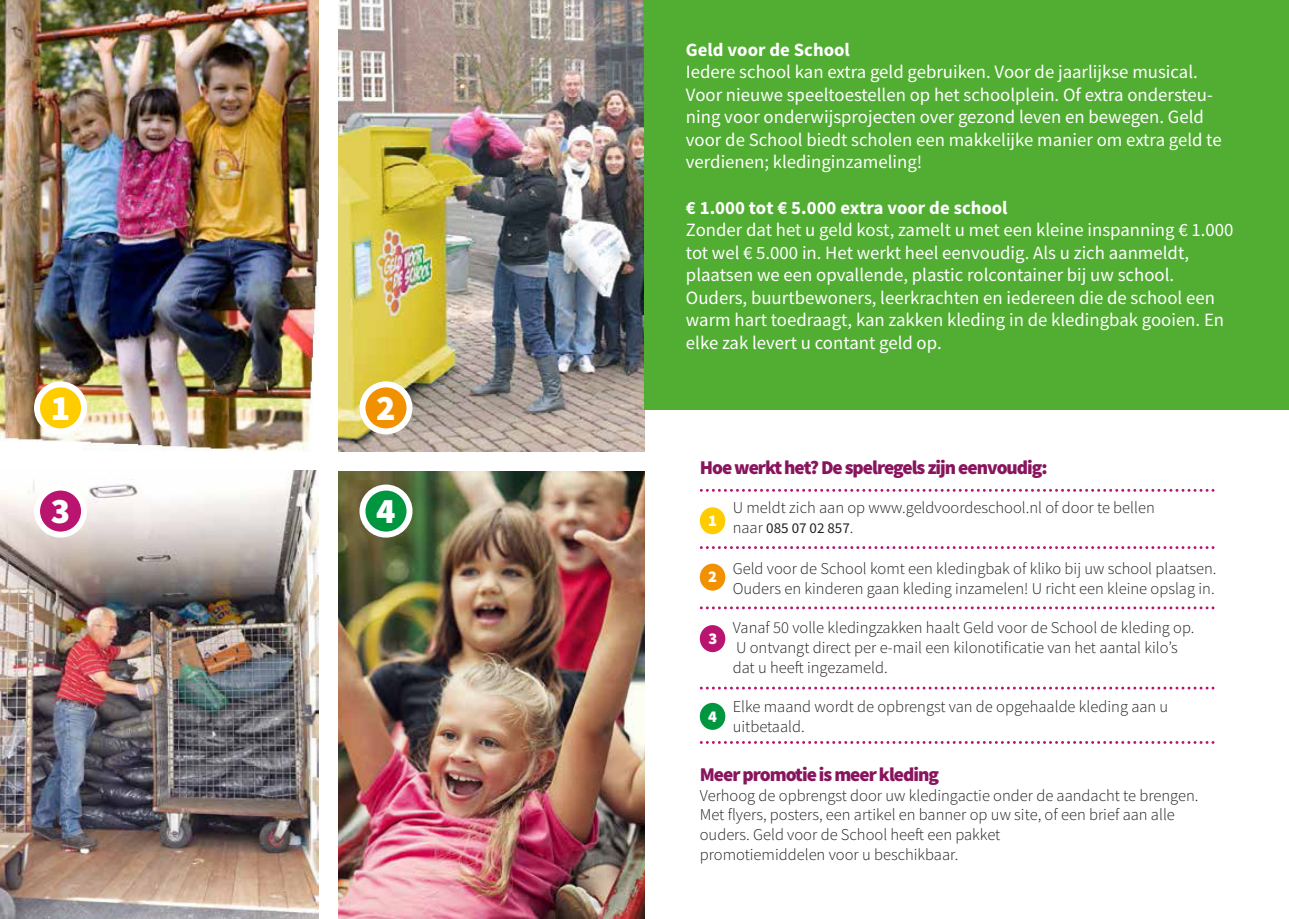
<style>
.page{position:relative;width:1289px;height:919px;background:#fff}
.page>*{position:absolute;margin:0;border:0;box-sizing:border-box;transform-origin:0 0}
.t1{font:900 36px "Source Sans Pro";color:#fff}
.t2{font:900 19.5px "Source Sans Pro";letter-spacing:-.05em;color:#89145e}
.t3{font:18.75px/22.5px "Source Sans Pro";color:#fff}
.t4{font:300 16.5px/19.8px "Source Sans Pro";color:#231f20}
.t5{font:900 16.5px "Source Sans Pro";color:#fff}
.t6{font:15px "Source Sans Pro";color:#231f20}
.s1{font-weight:700}
.s2{font-weight:300;font-size:16.5px}
</style>
<div class="page">
<img style="left:0;top:0;width:319px;height:452px">
<img style="left:338px;top:0;width:306px;height:452px">
<img style="left:0;top:470px;width:319px;height:448px">
<img style="left:338px;top:471px;width:306px;height:447px">
<div style="left:362px;top:384px;width:47px;height:47px;background:#f29100;border-radius:50%"></div>
<div style="left:359px;top:381px;width:53px;height:53px;border:6px solid #fff;border-radius:50%"></div>
<div style="left:37px;top:384px;width:47px;height:47px;background:#fc0;border-radius:50%"></div>
<div style="left:34px;top:381px;width:53px;height:53px;border:6px solid #fff;border-radius:50%"></div>
<div style="left:362px;top:487px;width:47px;height:47px;background:#009640;border-radius:50%"></div>
<div style="left:359px;top:484px;width:53px;height:53px;border:6px solid #fff;border-radius:50%"></div>
<div style="left:37px;top:487px;width:47px;height:47px;background:#b81470;border-radius:50%"></div>
<div style="left:34px;top:484px;width:53px;height:53px;border:6px solid #fff;border-radius:50%"></div>
<div style="left:644px;top:0;width:644px;height:409px;background:#52ad33"></div>
<svg style="left:701px;top:489px;width:512px;height:3px"></svg>
<svg style="left:701px;top:546px;width:512px;height:3px"></svg>
<svg style="left:701px;top:606px;width:512px;height:3px"></svg>
<svg style="left:701px;top:686px;width:512px;height:3px"></svg>
<svg style="left:701px;top:741px;width:512px;height:2px"></svg>
<div style="left:699px;top:507px;width:26px;height:27px;background:#fc0;border-radius:50%"></div>
<div style="left:699px;top:563px;width:26px;height:27px;background:#f29100;border-radius:50%"></div>
<div style="left:699px;top:625px;width:26px;height:27px;background:#b81470;border-radius:50%"></div>
<div style="left:699px;top:702px;width:26px;height:27px;background:#009640;border-radius:50%"></div>
<h1 class="t1" style="left:51px;top:383px;width:21px">1</h1>
<h1 class="t1" style="left:51px;top:486px;width:21px">3</h1>
<h1 class="t1" style="left:376px;top:383px;width:21px">2</h1>
<h1 class="t1" style="left:376px;top:486px;width:21px">4</h1>
<p class="t3" style="left:686px;top:38px;width:537px"><span class="s1">Geld voor de School<br></span>Iedere school kan extra geld gebruiken. Voor de jaarlijkse musical.<br>Voor nieuwe speeltoestellen op het schoolplein. Of extra ondersteu&shy;ning voor onderwijsprojecten over gezond leven en bewegen. Geld voor de School biedt scholen een makkelijke manier om extra geld te verdienen; kledinginzameling!</p>
<p class="t3" style="left:686px;top:196px;width:549px"><span class="s1">€ 1.000 tot € 5.000 extra voor de school<br></span>Zonder dat het u geld kost, zamelt u met een kleine inspanning € 1.000 tot wel € 5.000 in. Het werkt heel eenvoudig. Als u zich aanmeldt, plaatsen we een opvallende, plastic rolcontainer bij uw school.</p>
<p class="t3" style="left:686px;top:286px;width:539px">Ouders, buurtbewoners, leerkrachten en iedereen die de school een warm hart toedraagt, kan zakken kleding in de kledingbak gooien. En elke zak levert u contant geld op.</p>
<p class="t2" style="left:699px;top:454px;width:349px">Hoe werkt het? De spelregels zijn eenvoudig:</p>
<p class="t5" style="left:708px;top:509px;width:10px">1</p>
<p class="t4" style="left:732px;top:497px;width:423px">U meldt zich aan op www.geldvoordeschool.nl of door te bellen</p>
<p class="t6" style="left:732px;top:518px;width:122px"><span class="s2">naar</span> 085 07 02 857<span class="s2">.</span></p>
<p class="t4" style="left:732px;top:559px;width:485px">Geld voor de School komt een kledingbak of kliko bij uw school plaatsen.<br>Ouders en kinderen gaan kleding inzamelen! U richt een kleine opslag in.</p>
<p class="t4" style="left:732px;top:618px;width:463px">Vanaf 50 volle kledingzakken haalt Geld voor de School de kleding op.</p>
<p class="t4" style="left:736px;top:637px;width:443px">U ontvangt direct per e-mail een kilonotificatie van het aantal kilo’s</p>
<p class="t4" style="left:732px;top:657px;width:156px">dat u heeft ingezameld.</p>
<p class="t4" style="left:732px;top:696px;width:437px">Elke maand wordt de opbrengst van de opgehaalde kleding aan u</p>
<p class="t4" style="left:732px;top:716px;width:73px">uitbetaald.</p>
<p class="t5" style="left:708px;top:565px;width:10px">2</p>
<p class="t5" style="left:708px;top:627px;width:10px">3</p>
<p class="t5" style="left:708px;top:704px;width:10px">4</p>
<p class="t2" style="left:699px;top:760px;width:241px">Meer promotie is meer kleding</p>
<p class="t4" style="left:699px;top:785px;width:500px">Verhoog de opbrengst door uw kledingactie onder de aandacht te brengen.<br>Met flyers, posters, een artikel en banner op uw site, of een brief aan alle</p>
<p class="t4" style="left:699px;top:824px;width:302px">ouders. Geld voor de School heeft een pakket</p>
<p class="t4" style="left:699px;top:844px;width:260px">promotiemiddelen voor u beschikbaar.</p>
</div>
